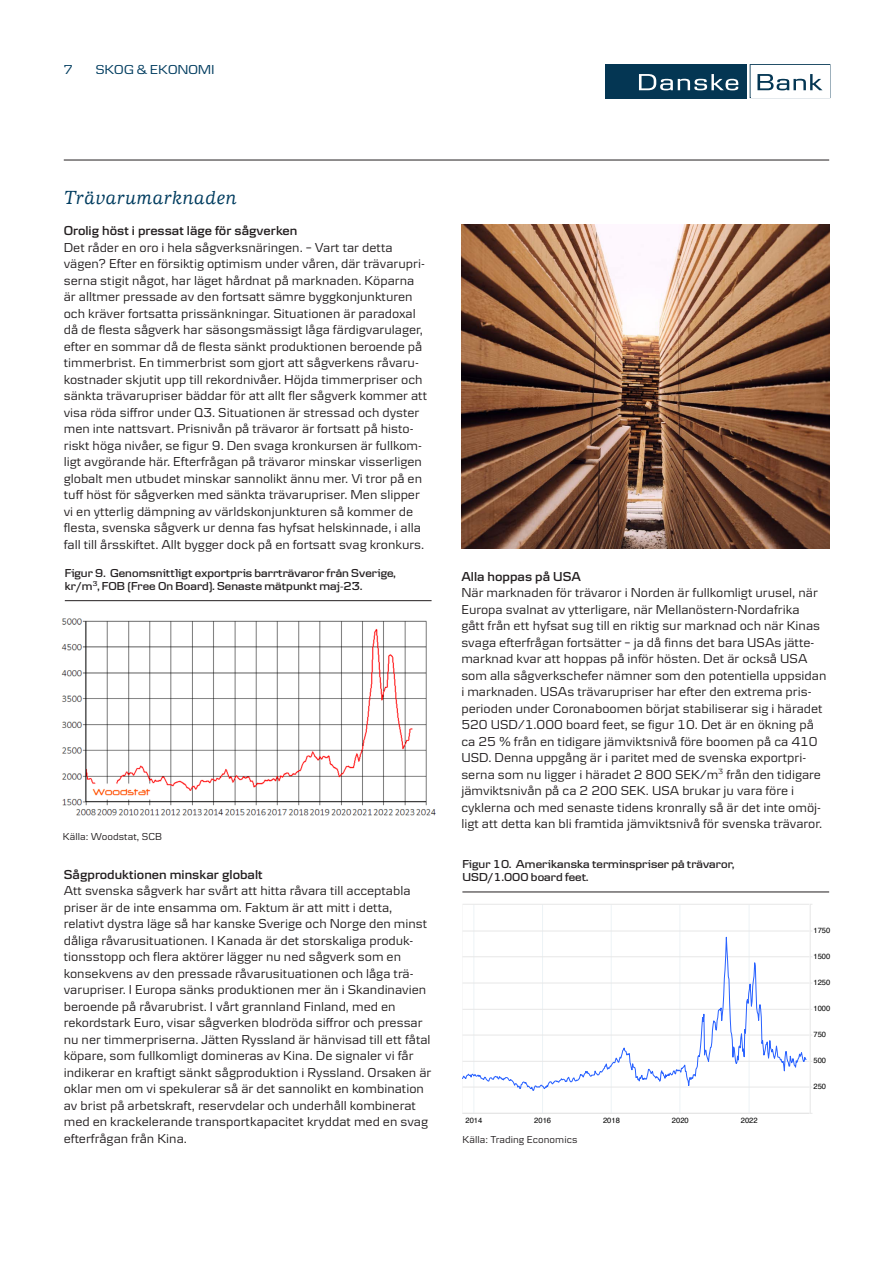
<style>
.page{position:relative;width:893px;height:1263px;background:#fff}
.page>*{position:absolute;margin:0;border:0;box-sizing:border-box;transform-origin:0 0}
.Introduktion{font:italic 500 19.5px "Danske Human";letter-spacing:.02em;color:#003c5f}
.t1{font:13.5px/16.5px "Danske Textv 2";color:#231f20}
.t2{font:600 13.5px "Danske Textv 2";color:#231f20}
.Brödtext{font:13.5px "Danske Headline";letter-spacing:.02em;color:#003c5f}
.t3{font:600 12px/13.5px "Danske Headline";letter-spacing:.005em;color:#231f20}
.Brödtext-2{font:10.5px "Danske Textv 2";letter-spacing:.005em;color:#231f20}
.t4{font:7.5px "Helvetica";color:#000}
</style>
<div class="page">
<hr style="left:64px;top:160px;width:765px;height:1px;background:#231f20">
<div style="left:605px;top:64px;width:141px;height:34px;background:#043653"></div>
<svg style="left:639px;top:74px;width:99px;height:16px"></svg>
<svg style="left:750px;top:64px;width:80px;height:34px"></svg>
<img style="left:62px;top:618px;width:374px;height:198px">
<hr style="left:65px;top:600px;width:367px;height:1px;background:#231f20">
<hr style="left:474px;top:904px;width:1px;height:209px;background:#edf3f6">
<hr style="left:542px;top:904px;width:1px;height:209px;background:#edf3f6">
<hr style="left:611px;top:904px;width:1px;height:209px;background:#edf3f6">
<hr style="left:680px;top:904px;width:1px;height:209px;background:#edf3f6">
<hr style="left:749px;top:904px;width:1px;height:209px;background:#edf3f6">
<hr style="left:462px;top:1087px;width:347px;height:1px;background:#e7e7e7">
<hr style="left:462px;top:1061px;width:347px;height:1px;background:#e7e7e7">
<hr style="left:462px;top:1035px;width:347px;height:1px;background:#e7e7e7">
<hr style="left:462px;top:1009px;width:347px;height:1px;background:#e7e7e7">
<hr style="left:462px;top:983px;width:347px;height:1px;background:#e7e7e7">
<hr style="left:462px;top:956px;width:347px;height:1px;background:#e7e7e7">
<hr style="left:462px;top:931px;width:347px;height:1px;background:#e7e7e7">
<hr style="left:462px;top:904px;width:347px;height:1px;background:#e7e7e7">
<hr style="left:462px;top:1113px;width:347px;height:1px;background:#e6e6e6">
<hr style="left:462px;top:904px;width:1px;height:209px;background:#e6e6e6">
<svg style="left:462px;top:913px;width:345px;height:181px"></svg>
<hr style="left:810px;top:904px;width:1px;height:209px;background:#e6e6e6">
<hr style="left:462px;top:892px;width:367px;height:1px;background:#231f20">
<img style="left:461px;top:224px;width:368px;height:325px">
<p class="Brödtext" style="left:64px;top:61px;width:11px">7</p>
<p class="Brödtext" style="left:96px;top:62px;width:120px">SKOG &amp; EKONOMI</p>
<p class="Introduktion" style="left:64px;top:187px;width:175px">Trävarumarknaden</p>
<p class="t2" style="left:64px;top:223px;width:235px">Orolig höst i pressat läge för sågverken</p>
<p class="t1" style="left:64px;top:239px;width:365px">Det råder en oro i hela sågverksnäringen. – Vart tar detta vägen? Efter en försiktig optimism under våren, där trävarupri&shy;serna stigit något, har läget hårdnat på marknaden. Köparna är alltmer pressade av den fortsatt sämre byggkonjunkturen och kräver fortsatta prissänkningar. Situationen är paradoxal då de flesta sågverk har säsongsmässigt låga färdigvarulager, efter en sommar då de flesta sänkt produktionen beroende på timmerbrist. En timmerbrist som gjort att sågverkens råvaru&shy;kostnader skjutit upp till rekordnivåer. Höjda timmerpriser och sänkta trävarupriser bäddar för att allt fler sågverk kommer att visa röda siffror under Q3. Situationen är stressad och dyster men inte nattsvart. Prisnivån på trävaror är fortsatt på histo&shy;riskt höga nivåer, se figur 9. Den svaga kronkursen är fullkom&shy;ligt avgörande här. Efterfrågan på trävaror minskar visserligen globalt men utbudet minskar sannolikt ännu mer. Vi tror på en tuff höst för sågverken med sänkta trävarupriser. Men slipper vi en ytterlig dämpning av världskonjunkturen så kommer de flesta, svenska sågverk ur denna fas hyfsat helskinnade, i alla fall till årsskiftet. Allt bygger dock på en fortsatt svag kronkurs.</p>
<p class="t3" style="left:65px;top:565px;width:332px">Figur 9. Genomsnittligt exportpris barrträvaror från Sverige, kr/m<sup>3</sup>, FOB (Free On Board). Senaste mätpunkt maj-23.</p>
<p class="Brödtext-2" style="left:63px;top:830px;width:101px">Källa: Woodstat, SCB</p>
<p class="t2" style="left:64px;top:866px;width:200px">Sågproduktionen minskar globalt</p>
<p class="t1" style="left:64px;top:882px;width:369px">Att svenska sågverk har svårt att hitta råvara till acceptabla priser är de inte ensamma om. Faktum är att mitt i detta, relativt dystra läge så har kanske Sverige och Norge den minst dåliga råvarusituationen. I Kanada är det storskaliga produk&shy;tionsstopp och flera aktörer lägger nu ned sågverk som en konsekvens av den pressade råvarusituationen och låga trä&shy;varupriser. I Europa sänks produktionen mer än i Skandinavien beroende på råvarubrist. I vårt grannland Finland, med en rekordstark Euro, visar sågverken blodröda siffror och pressar nu ner timmerpriserna. Jätten Ryssland är hänvisad till ett fåtal köpare, som fullkomligt domineras av Kina. De signaler vi får indikerar en kraftigt sänkt sågproduktion i Ryssland. Orsaken är oklar men om vi spekulerar så är det sannolikt en kombination av brist på arbetskraft, reservdelar och underhåll kombinerat med en krackelerande transportkapacitet kryddat med en svag efterfrågan från Kina.</p>
<p class="t2" style="left:461px;top:568px;width:121px">Alla hoppas på USA</p>
<p class="t1" style="left:461px;top:584px;width:367px">När marknaden för trävaror i Norden är fullkomligt urusel, när Europa svalnat av ytterligare, när Mellanöstern-Nordafrika<br>gått från ett hyfsat sug till en riktig sur marknad och när Kinas svaga efterfrågan fortsätter – ja då finns det bara USAs jätte&shy;marknad kvar att hoppas på inför hösten. Det är också USA som alla sågverkschefer nämner som den potentiella uppsidan i marknaden. USAs trävarupriser har efter den extrema pris&shy;perioden under Coronaboomen börjat stabiliserar sig i häradet 520 USD/1.000 board feet, se figur 10. Det är en ökning på ca 25 % från en tidigare jämviktsnivå före boomen på ca 410<br>USD. Denna uppgång är i paritet med de svenska exportpri&shy;serna som nu ligger i häradet 2 800 SEK/m<sup>3</sup> från den tidigare jämviktsnivån på ca 2 200 SEK. USA brukar ju vara före i cyklerna och med senaste tidens kronrally så är det inte omöj&shy;ligt att detta kan bli framtida jämviktsnivå för svenska trävaror.</p>
<p class="t3" style="left:462px;top:857px;width:273px">Figur 10. Amerikanska terminspriser på trävaror,<br>USD/1.000 board feet.</p>
<p class="t4" style="left:465px;top:1115px;width:18px">2014</p>
<p class="t4" style="left:534px;top:1115px;width:18px">2016</p>
<p class="t4" style="left:603px;top:1115px;width:18px">2018</p>
<p class="t4" style="left:672px;top:1115px;width:18px">2020</p>
<p class="t4" style="left:741px;top:1115px;width:18px">2022</p>
<p class="Brödtext-2" style="left:462px;top:1133px;width:117px">Källa: Trading Economics</p>
<p class="t4" style="left:813px;top:924px;width:18px">1750</p>
<p class="t4" style="left:813px;top:951px;width:18px">1500</p>
<p class="t4" style="left:813px;top:976px;width:18px">1250</p>
<p class="t4" style="left:813px;top:1003px;width:18px">1000</p>
<p class="t4" style="left:813px;top:1029px;width:14px">750</p>
<p class="t4" style="left:813px;top:1055px;width:14px">500</p>
<p class="t4" style="left:813px;top:1081px;width:14px">250</p>
</div>
